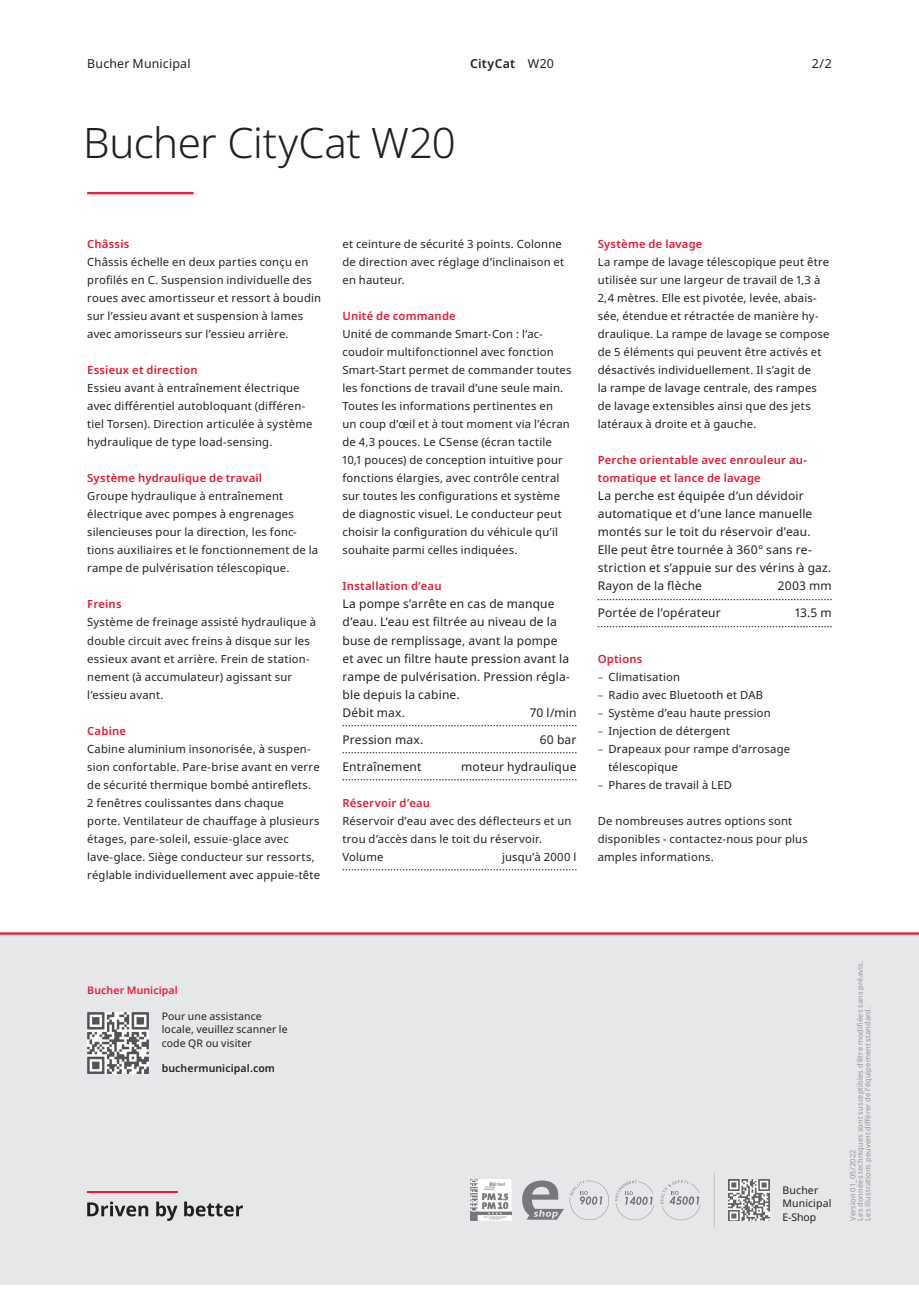
<style>
.page{position:relative;width:919px;height:1289px;background:#fff}
.page>*{position:absolute;margin:0;border:0;box-sizing:border-box;transform-origin:0 0}
.t1{font:300 42px "Noto Sans";letter-spacing:-.01em;color:#231f20}
.t2{font:12.3px "Noto Sans";letter-spacing:.015em;color:#231f20}
.t3{font:600 12.3px "Noto Sans";letter-spacing:.02em;color:#231f20}
.t4{font:12px/18px "Noto Sans";letter-spacing:.015em;color:#231f20}
.t5{font:11.25px/18px "Noto Sans";letter-spacing:.02em;color:#231f20}
.t6{font:600 11.25px/18px "Noto Sans";letter-spacing:.02em;color:#e11b34}
.t7{font:10.5px/13.5px "Noto Sans";letter-spacing:.01em;color:#231f20}
.t8{font:600 10.5px "Noto Sans";letter-spacing:.01em;color:#231f20}
.t9{font:600 10.5px "Noto Sans";letter-spacing:.01em;color:#ed1a3a}
.t10{font:7.5px/7.5px "Noto Sans";letter-spacing:.015em;color:#939598}
.s1{font-weight:400}
.s2{font-weight:300}
</style>
<div class="page">
<div style="left:0;top:932px;width:918px;height:352px;background:#e6e7e9"></div>
<hr style="left:87px;top:192px;width:106px;height:2px;background:#ed1a3a">
<hr style="left:0;top:932px;width:918px;height:2px;background:#ed1a3a">
<img style="left:87px;top:1012px;width:61px;height:61px">
<svg style="left:87px;top:1201px;width:61px;height:15px"></svg>
<svg style="left:156px;top:1201px;width:22px;height:19px"></svg>
<svg style="left:184px;top:1201px;width:59px;height:15px"></svg>
<hr style="left:87px;top:1190px;width:91px;height:2px;background:#ed1a3a">
<img style="left:728px;top:1179px;width:41px;height:41px">
<img style="left:470px;top:1179px;width:41px;height:41px">
<svg style="left:522px;top:1180px;width:132px;height:40px"></svg>
<svg style="left:660px;top:1180px;width:40px;height:40px"></svg>
<hr style="left:713px;top:1172px;width:2px;height:55px;background:#c7c8ca">
<svg style="left:342px;top:725px;width:234px;height:1px"></svg>
<svg style="left:342px;top:752px;width:234px;height:1px"></svg>
<svg style="left:342px;top:779px;width:234px;height:1px"></svg>
<svg style="left:342px;top:869px;width:234px;height:1px"></svg>
<svg style="left:597px;top:599px;width:234px;height:1px"></svg>
<svg style="left:597px;top:626px;width:234px;height:1px"></svg>
<p class="t2" style="left:87px;top:55px;width:105px">Bucher Municipal</p>
<p class="t3" style="left:470px;top:55px;width:85px">CityCat <span class="s1">W20</span></p>
<p class="t2" style="left:811px;top:55px;width:21px">2/2</p>
<h1 class="t1" style="left:83px;top:113px;width:374px">Bucher CityCat W20</h1>
<p class="t6" style="left:87px;top:235px;width:44px">Châssis</p>
<p class="t5" style="left:87px;top:253px;width:235px">Châssis échelle en deux parties conçu en profilés en C. Suspension individuelle des roues avec amortisseur et ressort à boudin sur l’essieu avant et suspension à lames avec amorisseurs sur l’essieu arrière.</p>
<p class="t6" style="left:87px;top:361px;width:112px">Essieux et direction</p>
<p class="t5" style="left:87px;top:379px;width:227px">Essieu avant à entraînement électrique avec différentiel autobloquant (différen&shy;tiel Torsen). Direction articulée à système hydraulique de type load-sensing.</p>
<p class="t6" style="left:87px;top:469px;width:176px">Système hydraulique de travail</p>
<p class="t5" style="left:87px;top:487px;width:232px">Groupe hydraulique à entraînement électrique avec pompes à engrenages silencieuses pour la direction, les fonc&shy;tions auxiliaires et le fonctionnement de la rampe de pulvérisation télescopique.</p>
<p class="t6" style="left:87px;top:595px;width:36px">Freins</p>
<p class="t5" style="left:87px;top:613px;width:230px">Système de freinage assisté hydraulique à double circuit avec freins à disque sur les essieux avant et arrière. Frein de station&shy;nement (à accumulateur) agissant sur l’essieu avant.</p>
<p class="t6" style="left:87px;top:721px;width:40px">Cabine</p>
<p class="t5" style="left:87px;top:739px;width:234px">Cabine aluminium insonorisée, à suspen&shy;sion confortable. Pare-brise avant en verre de sécurité thermique bombé antireflets.<br>2 fenêtres coulissantes dans chaque<br>porte. Ventilateur de chauffage à plusieurs étages, pare-soleil, essuie-glace avec lave-glace. Siège conducteur sur ressorts, réglable individuellement avec appuie-tête</p>
<p class="t5" style="left:342px;top:235px;width:223px">et ceinture de sécurité 3 points. Colonne de direction avec réglage d’inclinaison et en hauteur.</p>
<p class="t6" style="left:342px;top:307px;width:115px">Unité de commande</p>
<p class="t5" style="left:342px;top:325px;width:231px">Unité de commande Smart-Con : l’ac&shy;coudoir multifonctionnel avec fonction Smart-Start permet de commander toutes les fonctions de travail d’une seule main.<br>Toutes les informations pertinentes en<br>un coup d’œil et à tout moment via l’écran de 4,3 pouces. Le CSense (écran tactile 10,1 pouces) de conception intuitive pour fonctions élargies, avec contrôle central sur toutes les configurations et système de diagnostic visuel. Le conducteur peut choisir la configuration du véhicule qu’il souhaite parmi celles indiquées.</p>
<p class="t6" style="left:342px;top:577px;width:101px">Installation d’eau</p>
<p class="t4" style="left:342px;top:595px;width:229px">La pompe s’arrête en cas de manque d’eau. L’eau est filtrée au niveau de la buse de remplissage, avant la pompe et avec un filtre haute pression avant la rampe de pulvérisation. Pression régla&shy;ble depuis la cabine.<br>Débit max.</p>
<p class="t4" style="left:530px;top:703px;width:48px">70 l/min</p>
<p class="t4" style="left:342px;top:730px;width:82px">Pression max.</p>
<p class="t4" style="left:539px;top:730px;width:38px">60 bar</p>
<p class="t4" style="left:342px;top:757px;width:81px">Entraînement</p>
<p class="t4" style="left:461px;top:757px;width:117px">moteur hydraulique</p>
<p class="t6" style="left:342px;top:793px;width:89px">Réservoir d’eau</p>
<p class="t5" style="left:342px;top:811px;width:230px">Réservoir d’eau avec des déflecteurs et un trou d’accès dans le toit du réservoir.<br>Volume</p>
<p class="t5" style="left:502px;top:847px;width:76px">jusqu’à 2000 l</p>
<p class="t6" style="left:597px;top:235px;width:106px">Système de lavage</p>
<p class="t5" style="left:597px;top:253px;width:233px">La rampe de lavage télescopique peut être utilisée sur une largeur de travail de 1,3 à 2,4 mètres. Elle est pivotée, levée, abais&shy;sée, étendue et rétractée de manière hy&shy;draulique. La rampe de lavage se compose de 5 éléments qui peuvent être activés et désactivés individuellement. Il s’agit de<br>la rampe de lavage centrale, des rampes de lavage extensibles ainsi que des jets latéraux à droite et à gauche.</p>
<p class="t6" style="left:597px;top:451px;width:211px">Perche orientable avec enrouleur au&shy;tomatique et lance de lavage</p>
<p class="t4" style="left:597px;top:487px;width:235px">La perche est équipée d’un dévidoir automatique et d’une lance manuelle montés sur le toit du réservoir d’eau.<br>Elle peut être tournée à 360° sans re&shy;striction et s’appuie sur des vérins à gaz.<br>Rayon de la flèche</p>
<p class="t4" style="left:777px;top:577px;width:55px">2003 mm</p>
<p class="t4" style="left:597px;top:604px;width:124px">Portée de l’opérateur</p>
<p class="t4" style="left:795px;top:604px;width:38px">13.5 m</p>
<p class="t6" style="left:597px;top:649px;width:46px">Options</p>
<p class="t5" style="left:597px;top:667px;width:84px"><span class="s2">–</span> Climatisation</p>
<p class="t5" style="left:597px;top:685px;width:167px"><span class="s2">–</span> Radio avec Bluetooth et DAB</p>
<p class="t5" style="left:597px;top:703px;width:175px"><span class="s2">–</span> Système d’eau haute pression</p>
<p class="t5" style="left:597px;top:721px;width:134px"><span class="s2">–</span> Injection de détergent</p>
<p class="t5" style="left:608px;top:739px;width:183px;text-indent:-11px"><span class="s2">–</span> Drapeaux pour rampe d’arrosage télescopique</p>
<p class="t5" style="left:597px;top:775px;width:136px"><span class="s2">–</span> Phares de travail à LED</p>
<p class="t5" style="left:597px;top:811px;width:211px">De nombreuses autres options sont disponibles - contactez-nous pour plus amples informations.</p>
<p class="t9" style="left:87px;top:982px;width:92px">Bucher Municipal</p>
<p class="t7" style="left:162px;top:1009px;width:127px">Pour une assistance locale, veuillez scanner le code QR ou visiter</p>
<p class="t8" style="left:162px;top:1061px;width:115px">buchermunicipal.com</p>
<p class="t7" style="left:782px;top:1183px;width:50px">Bucher<br>Municipal<br>E-Shop</p>
<p class="t10" style="left:849px;top:1220px;width:261px;rotate:-90deg">Version 01_05/2022<br>Les données techniques sont susceptibles d’être modifiées sans préavis.<br>Les illustrations peuvent différer de l’équipement standard.</p>
</div>
